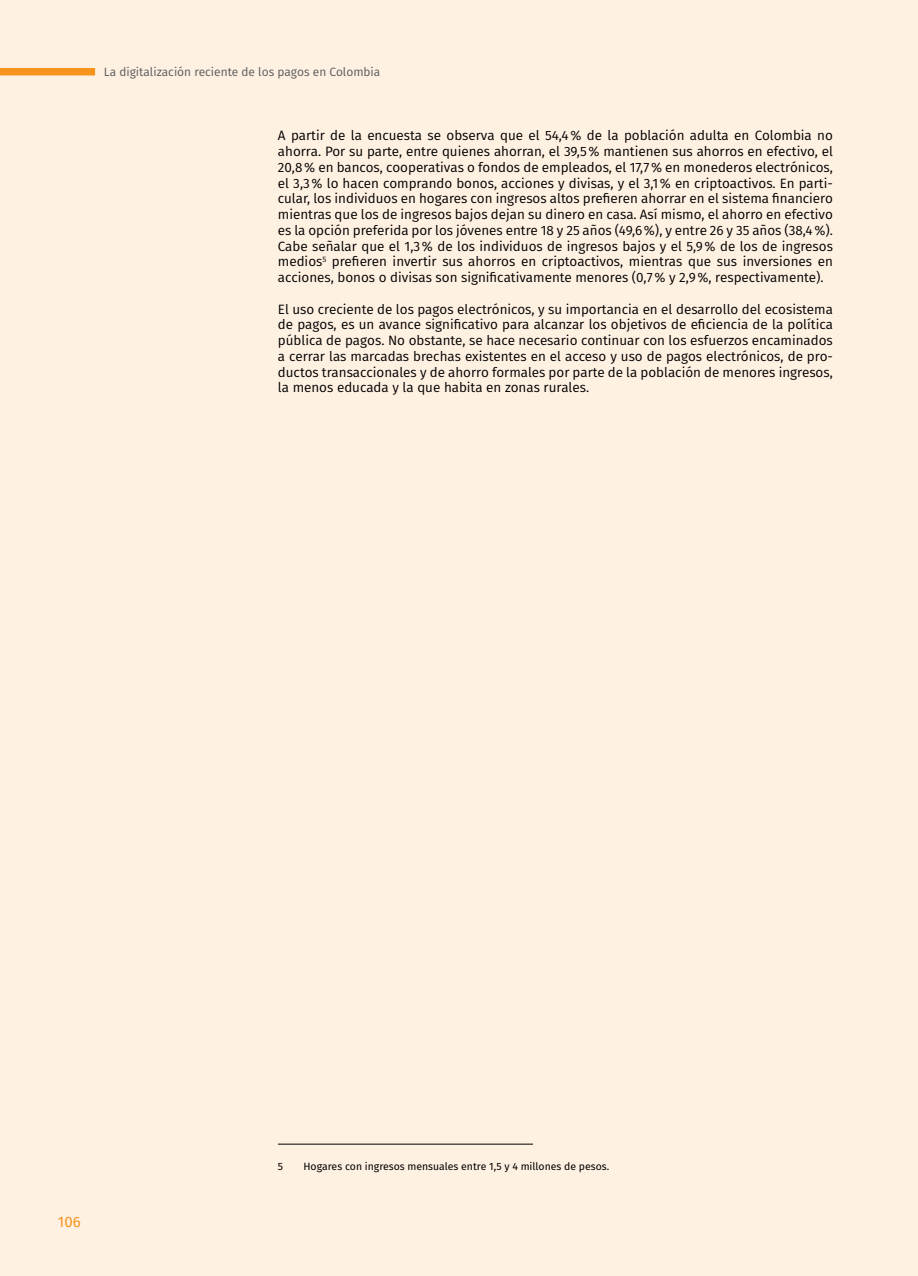
<style>
.page{position:relative;width:918px;height:1276px;background:#fff1e2}
.page>*{position:absolute;margin:0;border:0;box-sizing:border-box;transform-origin:0 0}
.t1{font:15px "Fira Sans";color:#f7941e}
.t2{font:13.5px/15.8px "Fira Sans";color:#000;text-align:justify}
.t3{font:12px "Fira Sans";color:#58595b}
.t4{font:10.5px "Fira Sans";color:#000}
</style>
<div class="page">
<hr style="left:278px;top:1143px;width:255px;height:1px;background:#000">
<div style="left:0;top:68px;width:95px;height:7px;background:#f7941e"></div>
<p class="t3" style="left:104px;top:63px;width:278px">La digitalización reciente de los pagos en Colombia</p>
<p class="t2" style="left:278px;top:127px;width:557px">A partir de la encuesta se observa que el 54,4% de la población adulta en Colombia no ahorra. Por su parte, entre quienes ahorran, el 39,5% mantienen sus ahorros en efectivo, el 20,8% en bancos, cooperativas o fondos de empleados, el 17,7% en monederos electrónicos, el 3,3% lo hacen comprando bonos, acciones y divisas, y el 3,1% en criptoactivos. En parti&shy;cular, los individuos en hogares con ingresos altos prefieren ahorrar en el sistema financiero mientras que los de ingresos bajos dejan su dinero en casa. Así mismo, el ahorro en efectivo es la opción preferida por los jóvenes entre 18 y 25 años (49,6%), y entre 26 y 35 años (38,4%).<br>Cabe señalar que el 1,3% de los individuos de ingresos bajos y el 5,9% de los de ingresos medios<sup>5</sup> prefieren invertir sus ahorros en criptoactivos, mientras que sus inversiones en acciones, bonos o divisas son significativamente menores (0,7% y 2,9%, respectivamente).</p>
<p class="t2" style="left:278px;top:301px;width:557px">El uso creciente de los pagos electrónicos, y su importancia en el desarrollo del ecosistema de pagos, es un avance significativo para alcanzar los objetivos de eficiencia de la política pública de pagos. No obstante, se hace necesario continuar con los esfuerzos encaminados a cerrar las marcadas brechas existentes en el acceso y uso de pagos electrónicos, de pro&shy;ductos transaccionales y de ahorro formales por parte de la población de menores ingresos, la menos educada y la que habita en zonas rurales.</p>
<p class="t1" style="left:58px;top:1210px;width:24px">106</p>
<p class="t4" style="left:278px;top:1158px;width:7px">5</p>
<p class="t4" style="left:303px;top:1158px;width:307px">Hogares con ingresos mensuales entre 1,5 y 4 millones de pesos.</p>
</div>
